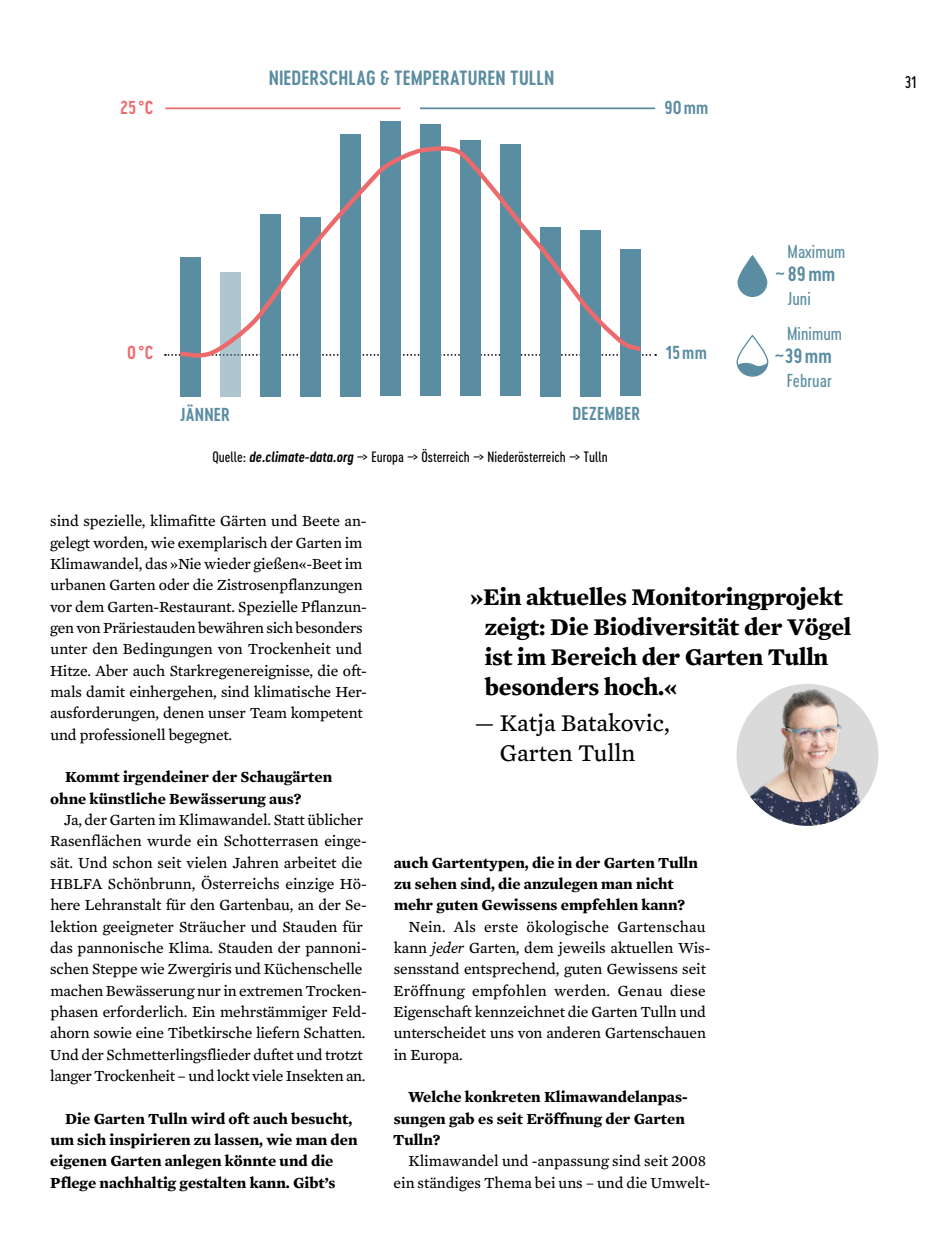
<style>
.page{position:relative;width:943px;height:1241px;background:#fff}
.page>*{position:absolute;margin:0;border:0;box-sizing:border-box;transform-origin:0 0}
.t1{font:700 24.5px/29.8px "Mercury Text G3";letter-spacing:-.01em;color:#000}
.t2{font:24.5px/29.8px "Mercury Text G3";color:#000;text-align:center}
.t3{font:19.25px "Cervo Neue Semi Bold Neue";letter-spacing:.005em;color:#5b8da2}
.t4{font:17.5px/35.4px "Cervo Neue Regular Neue";letter-spacing:.005em;color:#5b8da2}
.t5{font:17.5px "Cervo Neue Semi Bold Neue";letter-spacing:.01em;color:#5b8da2}
.t6{font:17.5px "Cervo Neue Semi Bold Neue";color:#ed6a6c}
.t7{font:15.75px/21.3px "Mercury Text G3";letter-spacing:-.01em;color:#000}
.t8{font:700 15.75px/21.3px "Mercury Text G3";color:#000}
.t9{font:15.75px "Cervo Neue Regular Neue";color:#000}
.t10{font:14px "Cervo Neue Regular Neue";color:#000}
.s1{font-family:"Cervo Neue Semi Bold Neue";font-style:italic}
.s2{font-style:italic}
</style>
<div class="page">
<img style="left:736px;top:685px;width:142px;height:140px">
<hr style="left:165px;top:107px;width:235px;height:2px;background:#ed6a6c">
<hr style="left:420px;top:107px;width:235px;height:2px;background:#5b8da2">
<svg style="left:738px;top:256px;width:28px;height:40px"></svg>
<div style="left:737px;top:255px;width:30px;height:42px;border:1px solid #5b8da2;border-radius:14px"></div>
<div style="left:736px;top:335px;width:32px;height:41px;border:1px solid #5b8da2;border-radius:15px"></div>
<svg style="left:736px;top:361px;width:33px;height:15px"></svg>
<svg style="left:165px;top:354px;width:491px;height:2px"></svg>
<div style="left:180px;top:257px;width:21px;height:139px;background:#5b8da2"></div>
<div style="left:220px;top:272px;width:21px;height:124px;background:#adc6d0"></div>
<div style="left:260px;top:213px;width:21px;height:183px;background:#5b8da2"></div>
<div style="left:300px;top:217px;width:21px;height:179px;background:#5b8da2"></div>
<div style="left:340px;top:134px;width:20px;height:262px;background:#5b8da2"></div>
<div style="left:380px;top:121px;width:20px;height:275px;background:#5b8da2"></div>
<div style="left:420px;top:124px;width:20px;height:272px;background:#5b8da2"></div>
<div style="left:460px;top:140px;width:20px;height:256px;background:#5b8da2"></div>
<div style="left:500px;top:144px;width:20px;height:252px;background:#5b8da2"></div>
<div style="left:540px;top:226px;width:20px;height:170px;background:#5b8da2"></div>
<div style="left:580px;top:230px;width:20px;height:166px;background:#5b8da2"></div>
<div style="left:619px;top:249px;width:21px;height:147px;background:#5b8da2"></div>
<svg style="left:176px;top:144px;width:468px;height:214px"></svg>
<p class="t6" style="left:121px;top:96px;width:34px">25 °C</p>
<p class="t3" style="left:269px;top:65px;width:287px">NIEDERSCHLAG &amp; TEMPERATUREN TULLN</p>
<p class="t5" style="left:664px;top:96px;width:45px">90mm</p>
<p class="t6" style="left:127px;top:341px;width:28px">0°C</p>
<p class="t5" style="left:180px;top:402px;width:51px">JÄNNER</p>
<p class="t5" style="left:572px;top:401px;width:69px">DEZEMBER</p>
<p class="t10" style="left:212px;top:447px;width:397px">Quelle: <span class="s1">de.climate-data.org</span> −&gt; Europa −&gt; Österreich −&gt; Niederösterreich −&gt; Tulln</p>
<p class="t5" style="left:666px;top:341px;width:42px">15mm</p>
<p class="t4" style="left:787px;top:234px;width:59px">Maximum</p>
<p class="t3" style="left:775px;top:261px;width:62px">~89mm</p>
<p class="t4" style="left:787px;top:280px;width:57px">Juni<br>Minimum</p>
<p class="t3" style="left:774px;top:343px;width:59px">~39mm</p>
<p class="t4" style="left:786px;top:362px;width:46px">Februar</p>
<p class="t7" style="left:50px;top:510px;width:318px">sind spezielle, klimafitte Gärten und Beete an&shy;gelegt worden, wie exemplarisch der Garten im Klimawandel, das »Nie wieder gießen«-Beet im urbanen Garten oder die Zistrosenpflanzungen vor dem Garten-Restaurant. Spezielle Pflanzun&shy;gen von Präriestauden bewähren sich besonders unter den Bedingungen von Trockenheit und Hitze. Aber auch Starkregenereignisse, die oft&shy;mals damit einhergehen, sind klimatische Her&shy;ausforderungen, denen unser Team kompetent und professionell begegnet.</p>
<p class="t8" style="left:50px;top:766px;width:283px;text-indent:15px">Kommt irgendeiner der Schaugärten ohne künstliche Bewässerung aus?</p>
<p class="t7" style="left:50px;top:809px;width:319px;text-indent:14px">Ja, der Garten im Klimawandel. Statt üblicher Rasenflächen wurde ein Schotterrasen einge&shy;sät. Und schon seit vielen Jahren arbeitet die HBLFA Schönbrunn, Österreichs einzige Hö&shy;here Lehranstalt für den Gartenbau, an der Se&shy;lektion geeigneter Sträucher und Stauden für das pannonische Klima. Stauden der pannoni&shy;schen Steppe wie Zwergiris und Küchenschelle machen Bewässerung nur in extremen Trocken&shy;phasen erforderlich. Ein mehrstämmiger Feld&shy;ahorn sowie eine Tibetkirsche liefern Schatten.<br>Und der Schmetterlingsflieder duftet und trotzt langer Trockenheit – und lockt viele Insekten an.</p>
<p class="t8" style="left:50px;top:1107px;width:309px;text-indent:15px">Die Garten Tulln wird oft auch besucht, um sich inspirieren zu lassen, wie man den eigenen Garten anlegen könnte und die Pflege nachhaltig gestalten kann. Gibt’s</p>
<h1 class="t1" style="left:485px;top:582px;width:368px;text-indent:-15px">»Ein aktuelles Monitoringprojekt zeigt: Die Biodiversität der Vögel ist im Bereich der Garten Tulln besonders hoch.«</h1>
<h1 class="t2" style="left:475px;top:708px;width:196px">— Katja Batakovic,<br>Garten Tulln</h1>
<p class="t8" style="left:394px;top:851px;width:305px">auch Gartentypen, die in der Garten Tulln zu sehen sind, die anzulegen man nicht mehr guten Gewissens empfehlen kann?</p>
<p class="t7" style="left:393px;top:915px;width:318px;text-indent:15px">Nein. Als erste ökologische Gartenschau kann <span class="s2">jeder</span> Garten, dem jeweils aktuellen Wis&shy;sensstand entsprechend, guten Gewissens seit Eröffnung empfohlen werden. Genau diese Eigenschaft kennzeichnet die Garten Tulln und unterscheidet uns von anderen Gartenschauen in Europa.</p>
<p class="t8" style="left:393px;top:1086px;width:296px;text-indent:15px">Welche konkreten Klimawandelanpas&shy;sungen gab es seit Eröffnung der Garten<br>Tulln?</p>
<p class="t7" style="left:393px;top:1150px;width:318px;text-align:right">Klimawandel und -anpassung sind seit 2008 ein ständiges Thema bei uns – und die Umwelt-</p>
<p class="t9" style="left:904px;top:72px;width:13px">31</p>
</div>
